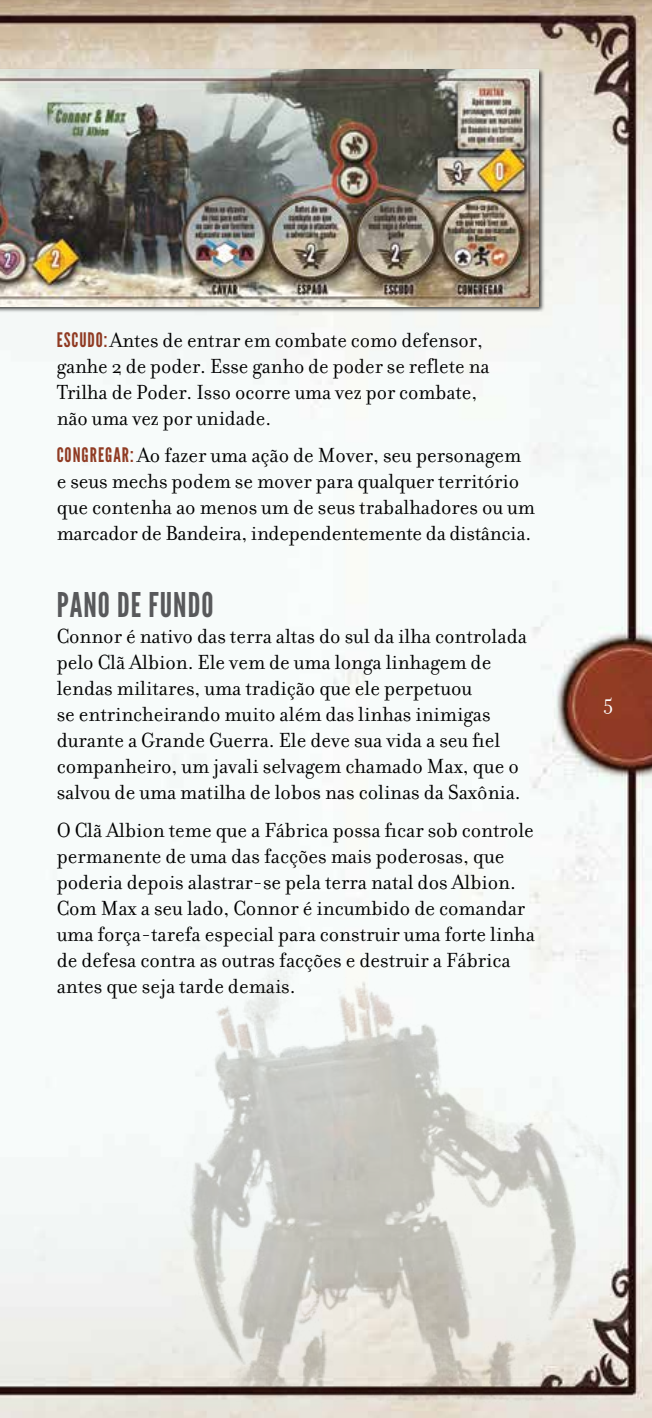
<style>
.page{position:relative;width:652px;height:1418px;background:#fff}
.page>*{position:absolute;margin:0;border:0;box-sizing:border-box;transform-origin:0 0}
.t1{font:34px "League Gothic";letter-spacing:.03em;color:#58595b}
.t2{font:22px/26px "Filosofia";color:#000}
.t3{font:22px "Filosofia";color:#fff}
.s1{font-family:"League Gothic";font-size:20px;color:#903b23}
</style>
<div class="page">
<img style="left:0;top:0;width:652px;height:1417px">
<div style="left:0;top:68px;width:546px;height:245px;background:#000;opacity:.75"></div>
<img style="left:0;top:69px;width:539px;height:237px">
<img style="left:172px;top:919px;width:480px;height:498px">
<p class="t2" style="left:57px;top:327px;width:434px"><span class="s1">ESCUDO:</span> Antes de entrar em combate como defensor, ganhe 2 de poder. Esse ganho de poder se reflete na Trilha de Poder. Isso ocorre uma vez por combate, não uma vez por unidade.</p>
<p class="t2" style="left:57px;top:443px;width:480px"><span class="s1">CONGREGAR:</span> Ao fazer uma ação de Mover, seu personagem e seus mechs podem se mover para qualquer território que contenha ao menos um de seus trabalhadores ou um marcador de Bandeira, independentemente da distância.</p>
<h1 class="t1" style="left:57px;top:584px;width:158px">PANO DE FUNDO</h1>
<p class="t2" style="left:57px;top:623px;width:472px">Connor é nativo das terra altas do sul da ilha controlada pelo Clã Albion. Ele vem de uma longa linhagem de lendas militares, uma tradição que ele perpetuou<br>se entrincheirando muito além das linhas inimigas durante a Grande Guerra. Ele deve sua vida a seu fiel companheiro, um javali selvagem chamado Max, que o salvou de uma matilha de lobos nas colinas da Saxônia.</p>
<p class="t2" style="left:57px;top:817px;width:480px">O Clã Albion teme que a Fábrica possa ficar sob controle permanente de uma das facções mais poderosas, que poderia depois alastrar-se pela terra natal dos Albion.<br>Com Max a seu lado, Connor é incumbido de comandar uma força-tarefa especial para construir uma forte linha de defesa contra as outras facções e destruir a Fábrica antes que seja tarde demais.</p>
<p class="t3" style="left:604px;top:689px;width:11px">5</p>
</div>
